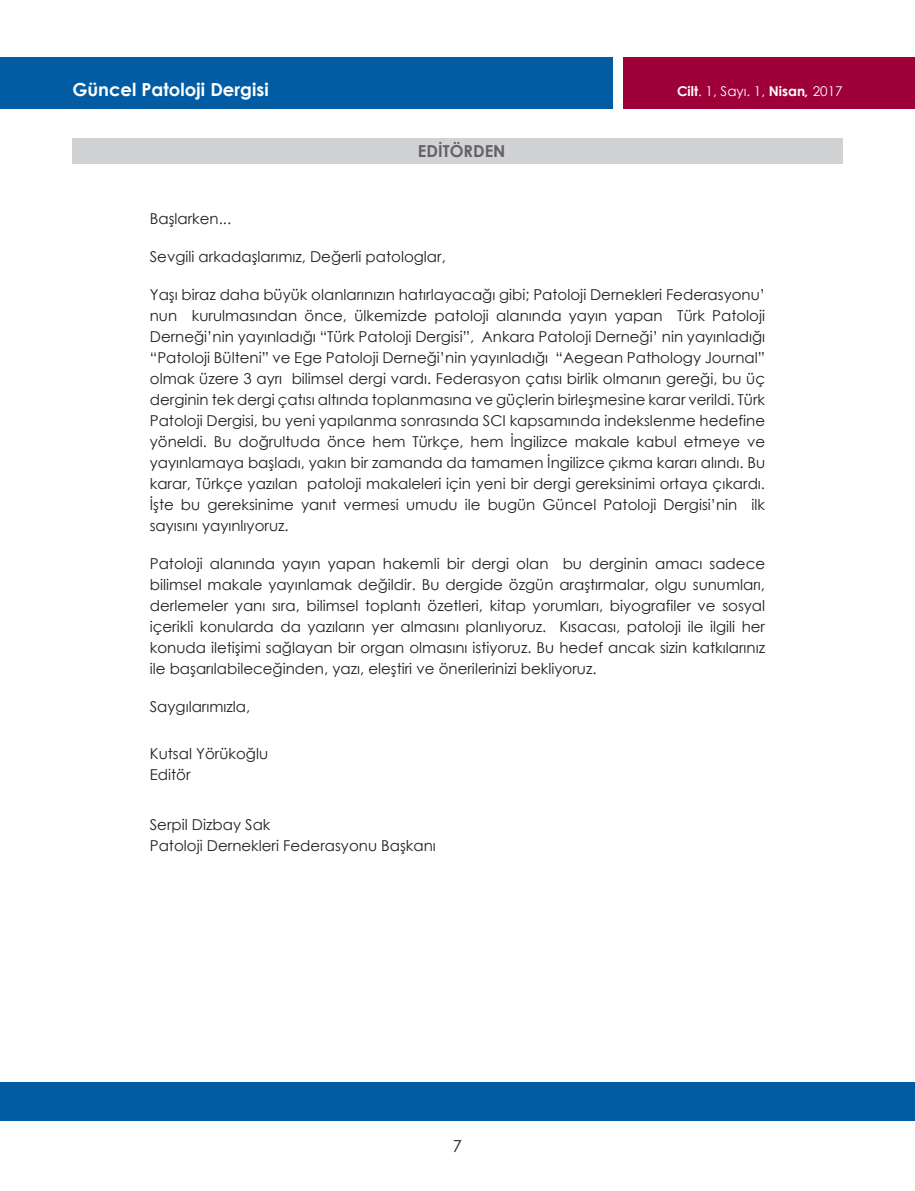
<style>
.page{position:relative;width:915px;height:1191px;background:#fff}
.page>*{position:absolute;margin:0;border:0;box-sizing:border-box;transform-origin:0 0}
.t1{font:700 18px "Century Gothic";color:#fff}
.t2{font:700 16.5px "Century Gothic";color:#636366}
.t3{font:16.5px "Century Gothic";color:#231f20}
.t4{font:15px/21px "Century Gothic";color:#231f20;text-align:justify}
.t5{font:13.5px "Century Gothic";color:#fff}
.s1{font-weight:700}
.s2{font-weight:700;font-style:italic}
</style>
<div class="page">
<div style="left:0;top:57px;width:612px;height:51px;background:#015ca3"></div>
<div style="left:623px;top:57px;width:291px;height:51px;background:#9d0138"></div>
<div style="left:0;top:1082px;width:914px;height:38px;background:#015ca3"></div>
<div style="left:72px;top:138px;width:770px;height:26px;background:#d1d2d4"></div>
<p class="t1" style="left:72px;top:76px;width:198px">Güncel Patoloji Dergisi</p>
<p class="t5" style="left:676px;top:82px;width:167px"><span class="s1">Cilt</span>. 1, Sayı. 1, <span class="s1">Nisan</span><span class="s2">,</span> 2017</p>
<p class="t2" style="left:418px;top:139px;width:89px">EDİTÖRDEN</p>
<p class="t4" style="left:150px;top:208px;width:83px">Başlarken...</p>
<p class="t4" style="left:150px;top:246px;width:297px">Sevgili arkadaşlarımız, Değerli patologlar,</p>
<p class="t4" style="left:150px;top:284px;width:616px">Yaşı biraz daha büyük olanlarınızın hatırlayacağı gibi; Patoloji Dernekleri Federasyonu’ nun kurulmasından önce, ülkemizde patoloji alanında yayın yapan Türk Patoloji Derneği’nin yayınladığı “Türk Patoloji Dergisi”, Ankara Patoloji Derneği’ nin yayınladığı “Patoloji Bülteni” ve Ege Patoloji Derneği’nin yayınladığı “Aegean Pathology Journal” olmak üzere 3 ayrı bilimsel dergi vardı. Federasyon çatısı birlik olmanın gereği, bu üç derginin tek dergi çatısı altında toplanmasına ve güçlerin birleşmesine karar verildi. Türk Patoloji Dergisi, bu yeni yapılanma sonrasında SCI kapsamında indekslenme hedefine yöneldi. Bu doğrultuda önce hem Türkçe, hem İngilizce makale kabul etmeye ve yayınlamaya başladı, yakın bir zamanda da tamamen İngilizce çıkma kararı alındı. Bu karar, Türkçe yazılan patoloji makaleleri için yeni bir dergi gereksinimi ortaya çıkardı.<br>İşte bu gereksinime yanıt vermesi umudu ile bugün Güncel Patoloji Dergisi’nin ilk sayısını yayınlıyoruz.</p>
<p class="t4" style="left:150px;top:553px;width:616px">Patoloji alanında yayın yapan hakemli bir dergi olan bu derginin amacı sadece bilimsel makale yayınlamak değildir. Bu dergide özgün araştırmalar, olgu sunumları, derlemeler yanı sıra, bilimsel toplantı özetleri, kitap yorumları, biyografiler ve sosyal içerikli konularda da yazıların yer almasını planlıyoruz. Kısacası, patoloji ile ilgili her konuda iletişimi sağlayan bir organ olmasını istiyoruz. Bu hedef ancak sizin katkılarınız ile başarılabileceğinden, yazı, eleştiri ve önerilerinizi bekliyoruz.</p>
<p class="t4" style="left:150px;top:696px;width:102px">Saygılarımızla,</p>
<p class="t4" style="left:150px;top:742px;width:120px">Kutsal Yörükoğlu<br>Editör</p>
<p class="t4" style="left:150px;top:814px;width:287px">Serpil Dizbay Sak<br>Patoloji Dernekleri Federasyonu Başkanı</p>
<p class="t3" style="left:452px;top:1134px;width:11px">7</p>
</div>
